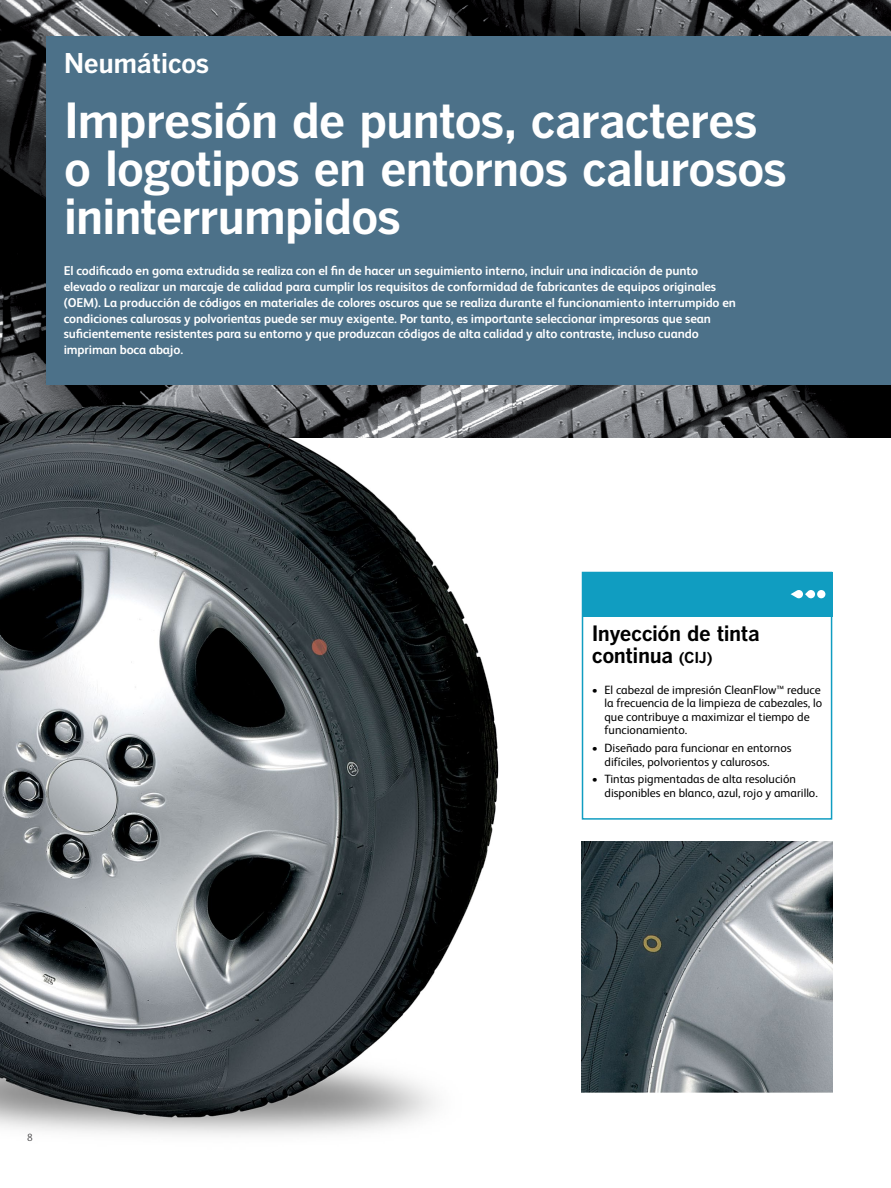
<style>
.page{position:relative;width:891px;height:1188px;background:#fff}
.page>*{position:absolute;margin:0;border:0;box-sizing:border-box;transform-origin:0 0}
.t1{font:700 48px/48px "Benton Gothic";letter-spacing:-.03em;color:#fff}
.t2{font:700 27px "Benton Gothic";letter-spacing:-.02em;color:#fff}
.t3{font:700 21px/22.5px "Benton Gothic";letter-spacing:-.025em;color:#000}
.t4{font:700 12.75px/15.8px "FS Albert Pro";letter-spacing:-.01em;color:#fff}
.t5{font:12px/13.5px "FS Albert Pro";color:#000}
.t6{font:300 10.5px "FS Albert Pro";color:#414042}
.s1{font-size:15px}
</style>
<div class="page">
<img style="left:582px;top:842px;width:250px;height:250px">
<img style="left:0;top:0;width:891px;height:438px">
<div style="left:46px;top:36px;width:845px;height:349px;background:#4c7189"></div>
<div style="left:582px;top:572px;width:250px;height:248px;border:2px solid #109dc1"></div>
<div style="left:582px;top:572px;width:250px;height:45px;background:#109dc1"></div>
<div style="left:817px;top:590px;width:8px;height:8px;background:#fff;border-radius:50%"></div>
<svg style="left:791px;top:590px;width:24px;height:8px"></svg>
<img style="left:0;top:388px;width:547px;height:747px">
<h2 class="t2" style="left:64px;top:47px;width:147px">Neumáticos</h2>
<h1 class="t1" style="left:64px;top:97px;width:725px">Impresión de puntos, caracteres o logotipos en entornos calurosos ininterrumpidos</h1>
<p class="t4" style="left:64px;top:263px;width:674px">El codificado en goma extrudida se realiza con el fin de hacer un seguimiento interno, incluir una indicación de punto elevado o realizar un marcaje de calidad para cumplir los requisitos de conformidad de fabricantes de equipos originales (OEM). La producción de códigos en materiales de colores oscuros que se realiza durante el funcionamiento interrumpido en condiciones calurosas y polvorientas puede ser muy exigente. Por tanto, es importante seleccionar impresoras que sean suficientemente resistentes para su entorno y que produzcan códigos de alta calidad y alto contraste, incluso cuando impriman boca abajo.</p>
<h3 class="t3" style="left:592px;top:622px;width:170px">Inyección de tinta continua <span class="s1">(CIJ)</span></h3>
<p class="t5" style="left:605px;top:682px;width:219px;text-indent:-13px">• El cabezal de impresión CleanFlow™ reduce la frecuencia de la limpieza de cabezales, lo que contribuye a maximizar el tiempo de funcionamiento.</p>
<p class="t5" style="left:605px;top:740px;width:189px;text-indent:-13px">• Diseñado para funcionar en entornos difíciles, polvorientos y calurosos.</p>
<p class="t5" style="left:605px;top:772px;width:215px;text-indent:-13px">• Tintas pigmentadas de alta resolución disponibles en blanco, azul, rojo y amarillo.</p>
<p class="t6" style="left:27px;top:1130px;width:7px">8</p>
</div>
